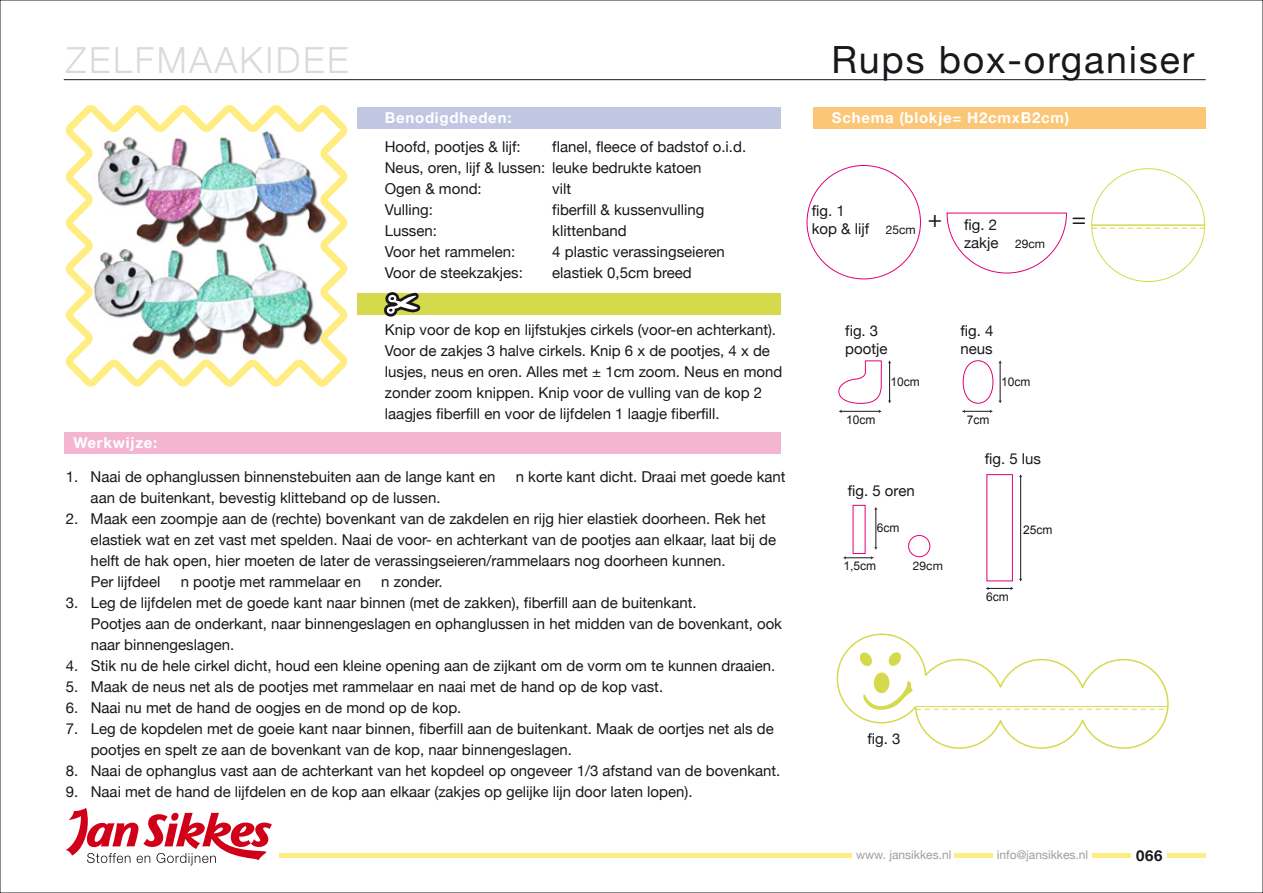
<style>
.page{position:relative;width:1263px;height:893px;background:#fff}
.page>*{position:absolute;margin:0;border:0;box-sizing:border-box;transform-origin:0 0}
.t1{font:37.5px "Helvetica Neue";letter-spacing:.05em;color:#1a171c}
.t2{font:300 36px "Helvetica Neue";letter-spacing:.07em;color:#d9dadb}
.t3{font:24px "Helvetica Neue";color:#1a171c}
.t4{font:15px/21px "Helvetica Neue";color:#1a171c}
.t5{font:700 15px "Helvetica Neue";letter-spacing:.05em;color:#fff}
.t6{font:700 15px "Helvetica Neue";color:#1a171c}
.t7{font:12px "Helvetica Neue";color:#9c9e9f}
.t8{font:12px "Arial";color:#1a171c}
.t9{font:12px "Helvetica Neue";color:#1a171c}
.s1{font-size:12px}
</style>
<div class="page">
<div style="left:65px;top:433px;width:716px;height:21px;background:#f4b5d0"></div>
<div style="left:358px;top:108px;width:423px;height:21px;background:#c1c7e3"></div>
<div style="left:813px;top:108px;width:393px;height:21px;background:#fbc675"></div>
<div style="left:358px;top:293px;width:423px;height:21px;background:#d5da4d"></div>
<svg style="left:384px;top:292px;width:36px;height:25px"></svg>
<svg style="left:66px;top:808px;width:206px;height:57px"></svg>
<div style="left:279px;top:853px;width:573px;height:5px;background:#ffed82"></div>
<div style="left:1167px;top:853px;width:39px;height:5px;background:#ffed82"></div>
<div style="left:1092px;top:853px;width:38px;height:5px;background:#ffed82"></div>
<div style="left:955px;top:853px;width:38px;height:5px;background:#ffed82"></div>
<hr style="left:64px;top:79px;width:1142px;height:1px;background:#1a171c">
<img style="left:66px;top:105px;width:281px;height:282px">
<svg style="left:1091px;top:168px;width:114px;height:114px"></svg>
<svg style="left:836px;top:633px;width:333px;height:116px"></svg>
<svg style="left:962px;top:409px;width:31px;height:4px"></svg>
<hr style="left:1000px;top:363px;width:1px;height:38px;background:#1a171c">
<div style="left:963px;top:360px;width:30px;height:44px;border:1px solid #e2007a;border-radius:50%"></div>
<svg style="left:946px;top:212px;width:121px;height:62px"></svg>
<hr style="left:889px;top:363px;width:1px;height:38px;background:#1a171c">
<svg style="left:838px;top:360px;width:44px;height:53px"></svg>
<div style="left:908px;top:535px;width:22px;height:22px;border:1px solid #e2007a;border-radius:50%"></div>
<svg style="left:843px;top:556px;width:31px;height:4px"></svg>
<hr style="left:875px;top:509px;width:1px;height:39px;background:#1a171c">
<svg style="left:986px;top:587px;width:27px;height:3px"></svg>
<hr style="left:1020px;top:476px;width:1px;height:103px;background:#1a171c">
<div style="left:986px;top:474px;width:27px;height:107px;border:1px solid #e2007a"></div>
<h2 class="t2" style="left:66px;top:38px;width:284px">ZELFMAAKIDEE</h2>
<h1 class="t1" style="left:831px;top:37px;width:364px">Rups box-organiser</h1>
<p class="t5" style="left:385px;top:109px;width:128px">Benodigdheden:</p>
<p class="t5" style="left:832px;top:109px;width:239px">Schema (blokje= H2cmxB2cm)</p>
<p class="t4" style="left:385px;top:136px;width:363px;text-indent:167px">flanel, fleece of badstof o.i.d.<br>Neus, oren, lijf &amp; lussen: leuke bedrukte katoen<br>Ogen &amp; mond:</p>
<p class="t4" style="left:385px;top:136px;width:137px">Hoofd, pootjes &amp; lijf:</p>
<p class="t4" style="left:552px;top:178px;width:20px">vilt</p>
<p class="t4" style="left:385px;top:199px;width:50px">Vulling:</p>
<p class="t4" style="left:552px;top:199px;width:154px">fiberfill &amp; kussenvulling</p>
<p class="t4" style="left:385px;top:220px;width:54px">Lussen:</p>
<p class="t4" style="left:552px;top:220px;width:76px">klittenband</p>
<p class="t4" style="left:385px;top:241px;width:132px">Voor het rammelen:</p>
<p class="t4" style="left:552px;top:241px;width:174px">4 plastic verassingseieren</p>
<p class="t4" style="left:385px;top:262px;width:140px">Voor de steekzakjes:</p>
<p class="t4" style="left:552px;top:262px;width:141px">elastiek 0,5cm breed</p>
<p class="t5" style="left:74px;top:433px;width:85px">Werkwijze:</p>
<p class="t4" style="left:385px;top:319px;width:399px">Knip voor de kop en lijfstukjes cirkels (voor-en achterkant).<br>Voor de zakjes 3 halve cirkels. Knip 6 x de pootjes, 4 x de lusjes, neus en oren. Alles met ± 1cm zoom. Neus en mond zonder zoom knippen. Knip voor de vulling van de kop 2 laagjes fiberfill en voor de lijfdelen 1 laagje fiberfill.</p>
<p class="t4" style="left:91px;top:466px;width:696px;text-indent:-25px">1. Naai de ophanglussen binnenstebuiten aan de lange kant en ÈÈn korte kant dicht. Draai met goede kant aan de buitenkant, bevestig klitteband op de lussen.</p>
<p class="t4" style="left:91px;top:508px;width:687px;text-indent:-25px">2. Maak een zoompje aan de (rechte) bovenkant van de zakdelen en rijg hier elastiek doorheen. Rek het elastiek wat en zet vast met spelden. Naai de voor- en achterkant van de pootjes aan elkaar, laat bij de helft de hak open, hier moeten de later de verassingseieren/rammelaars nog doorheen kunnen.<br>Per lijfdeel ÈÈn pootje met rammelaar en ÈÈn zonder.</p>
<p class="t4" style="left:91px;top:592px;width:693px;text-indent:-25px">3. Leg de lijfdelen met de goede kant naar binnen (met de zakken), fiberfill aan de buitenkant.<br>Pootjes aan de onderkant, naar binnengeslagen en ophanglussen in het midden van de bovenkant, ook naar binnengeslagen.</p>
<p class="t4" style="left:66px;top:655px;width:711px">4. Stik nu de hele cirkel dicht, houd een kleine opening aan de zijkant om de vorm om te kunnen draaien.</p>
<p class="t4" style="left:66px;top:676px;width:599px">5. Maak de neus net als de pootjes met rammelaar en naai met de hand op de kop vast.</p>
<p class="t4" style="left:66px;top:697px;width:397px">6. Naai nu met de hand de oogjes en de mond op de kop.</p>
<p class="t4" style="left:91px;top:718px;width:684px;text-indent:-25px">7. Leg de kopdelen met de goeie kant naar binnen, fiberfill aan de buitenkant. Maak de oortjes net als de pootjes en spelt ze aan de bovenkant van de kop, naar binnengeslagen.</p>
<p class="t4" style="left:66px;top:760px;width:716px">8. Naai de ophanglus vast aan de achterkant van het kopdeel op ongeveer 1/3 afstand van de bovenkant.</p>
<p class="t4" style="left:66px;top:781px;width:628px">9. Naai met de hand de lijfdelen en de kop aan elkaar (zakjes op gelijke lijn door laten lopen).</p>
<p class="t4" style="left:812px;top:202px;width:106px;line-height:18px">fig. 1<br>kop &amp; lijf <span class="s1">ÿ 25cm</span></p>
<h3 class="t3" style="left:928px;top:204px;width:16px">+</h3>
<h3 class="t3" style="left:1072px;top:204px;width:16px">=</h3>
<p class="t4" style="left:964px;top:216px;width:83px;line-height:18px">fig. 2<br>zakje <span class="s1">ÿ 29cm</span></p>
<p class="t4" style="left:845px;top:321px;width:44px;line-height:18px">fig. 3 pootje</p>
<p class="t4" style="left:960px;top:321px;width:35px;line-height:18px">fig. 4 neus</p>
<p class="t8" style="left:890px;top:373px;width:31px">10cm</p>
<p class="t8" style="left:1001px;top:373px;width:31px">10cm</p>
<p class="t8" style="left:846px;top:412px;width:31px">10cm</p>
<p class="t8" style="left:967px;top:412px;width:24px">7cm</p>
<p class="t4" style="left:985px;top:448px;width:58px">fig. 5 lus</p>
<p class="t4" style="left:848px;top:480px;width:69px">fig. 5 oren</p>
<p class="t8" style="left:877px;top:520px;width:24px">6cm</p>
<p class="t8" style="left:1023px;top:522px;width:31px">25cm</p>
<p class="t8" style="left:843px;top:558px;width:34px">1,5cm</p>
<p class="t9" style="left:900px;top:559px;width:44px">ÿ 29cm</p>
<p class="t8" style="left:986px;top:589px;width:24px">6cm</p>
<p class="t4" style="left:867px;top:728px;width:35px">fig. 3</p>
<p class="t7" style="left:856px;top:848px;width:97px">www. jansikkes.nl</p>
<p class="t7" style="left:997px;top:848px;width:93px">info@jansikkes.nl</p>
<p class="t6" style="left:1136px;top:846px;width:28px">066</p>
</div>
